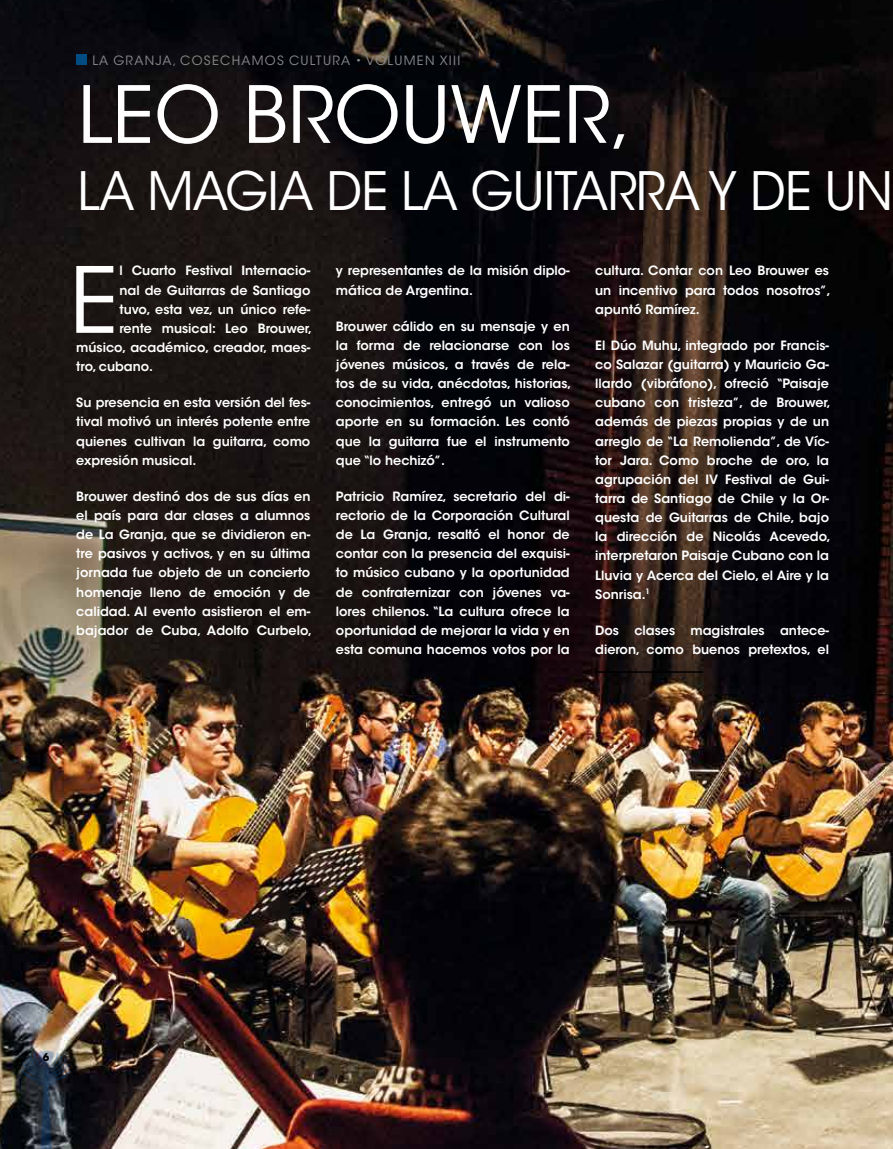
<style>
.page{position:relative;width:893px;height:1149px;background:#fff}
.page>*{position:absolute;margin:0;border:0;box-sizing:border-box;transform-origin:0 0}
.t1{font:90.3px "ITC Avant Garde Std";color:#fff}
.t2{font:78px "ITC Avant Garde Std";color:#fff}
.t3{font:52.5px "ITC Avant Garde Std";letter-spacing:-.015em;color:#fff;scale:.95 1}
.t4{font:600 12.75px/19.2px "ITC Avant Garde Std";color:#fff}
.t5{font:12.75px "ITC Avant Garde Std";letter-spacing:.1em;color:#87888a}
.t6{font:700 10.5px "ITC Avant Garde Std";color:#000}
</style>
<div class="page">
<img style="left:0;top:0;width:893px;height:1148px">
<hr style="left:595px;top:671px;width:108px;height:1px;background:#000">
<img style="left:22px;top:1049px;width:48px;height:99px">
<div style="left:76px;top:54px;width:11px;height:11px;background:#004c83"></div>
<p class="t5" style="left:92px;top:53px;width:369px">LA GRANJA, COSECHAMOS CULTURA • VOLUMEN XIII</p>
<h2 class="t2" style="left:78px;top:67px;width:556px">LEO BROUWER,</h2>
<h3 class="t3" style="left:78px;top:159px;width:860px">LA MAGIA DE LA GUITARRA Y DE UN</h3>
<h1 class="t1" style="left:70px;top:245px;width:50px">E</h1>
<p class="t4" style="left:119px;top:261px;width:193px">l Cuarto Festival Internacio-</p>
<p class="t4" style="left:119px;top:280px;width:193px">nal de Guitarras de Santiago</p>
<p class="t4" style="left:119px;top:299px;width:192px">tuvo, esta vez, un único refe-</p>
<p class="t4" style="left:119px;top:318px;width:194px">rente musical: Leo Brouwer,</p>
<p class="t4" style="left:76px;top:337px;width:236px">músico, académico, creador, maes-</p>
<p class="t4" style="left:76px;top:357px;width:78px">tro, cubano.</p>
<p class="t4" style="left:76px;top:393px;width:236px;text-align:justify">Su presencia en esta versión del fes&shy;tival motivó un interés potente entre quienes cultivan la guitarra, como expresión musical.</p>
<p class="t4" style="left:76px;top:486px;width:237px">Brouwer destinó dos de sus días en el país para dar clases a alumnos de La Granja, que se dividieron en&shy;tre pasivos y activos, y en su última jornada fue objeto de un concierto homenaje lleno de emoción y de calidad. Al evento asistieron el em&shy;bajador de Cuba, Adolfo Curbelo,</p>
<p class="t4" style="left:336px;top:261px;width:235px">y representantes de la misión diplo&shy;mática de Argentina.</p>
<p class="t4" style="left:336px;top:316px;width:237px">Brouwer cálido en su mensaje y en la forma de relacionarse con los jóvenes músicos, a través de rela&shy;tos de su vida, anécdotas, historias, conocimientos, entregó un valioso aporte en su formación. Les contó que la guitarra fue el instrumento que “lo hechizó”.</p>
<p class="t4" style="left:336px;top:486px;width:235px;text-align:justify">Patricio Ramírez, secretario del di&shy;rectorio de la Corporación Cultural de La Granja, resaltó el honor de contar con la presencia del exquisi&shy;to músico cubano y la oportunidad de confraternizar con jóvenes va&shy;lores chilenos. “La cultura ofrece la oportunidad de mejorar la vida y en esta comuna hacemos votos por la</p>
<p class="t4" style="left:595px;top:261px;width:237px">cultura. Contar con Leo Brouwer es un incentivo para todos nosotros”, apuntó Ramírez.</p>
<p class="t4" style="left:595px;top:335px;width:237px">El Dúo Muhu, integrado por Francis&shy;co Salazar (guitarra) y Mauricio Ga&shy;llardo (vibráfono), ofreció “Paisaje cubano con tristeza”, de Brouwer, además de piezas propias y de un arreglo de “La Remolienda”, de Víc&shy;tor Jara. Como broche de oro, la agrupación del IV Festival de Gui&shy;tarra de Santiago de Chile y la Or&shy;questa de Guitarras de Chile, bajo la dirección de Nicolás Acevedo, interpretaron Paisaje Cubano con la<br>Lluvia y Acerca del Cielo, el Aire y la<br>Sonrisa.<sup>1</sup></p>
<p class="t4" style="left:595px;top:620px;width:235px">Dos clases magistrales antece&shy;dieron, como buenos pretextos, el</p>
<p class="t6" style="left:43px;top:1050px;width:8px">6</p>
</div>
